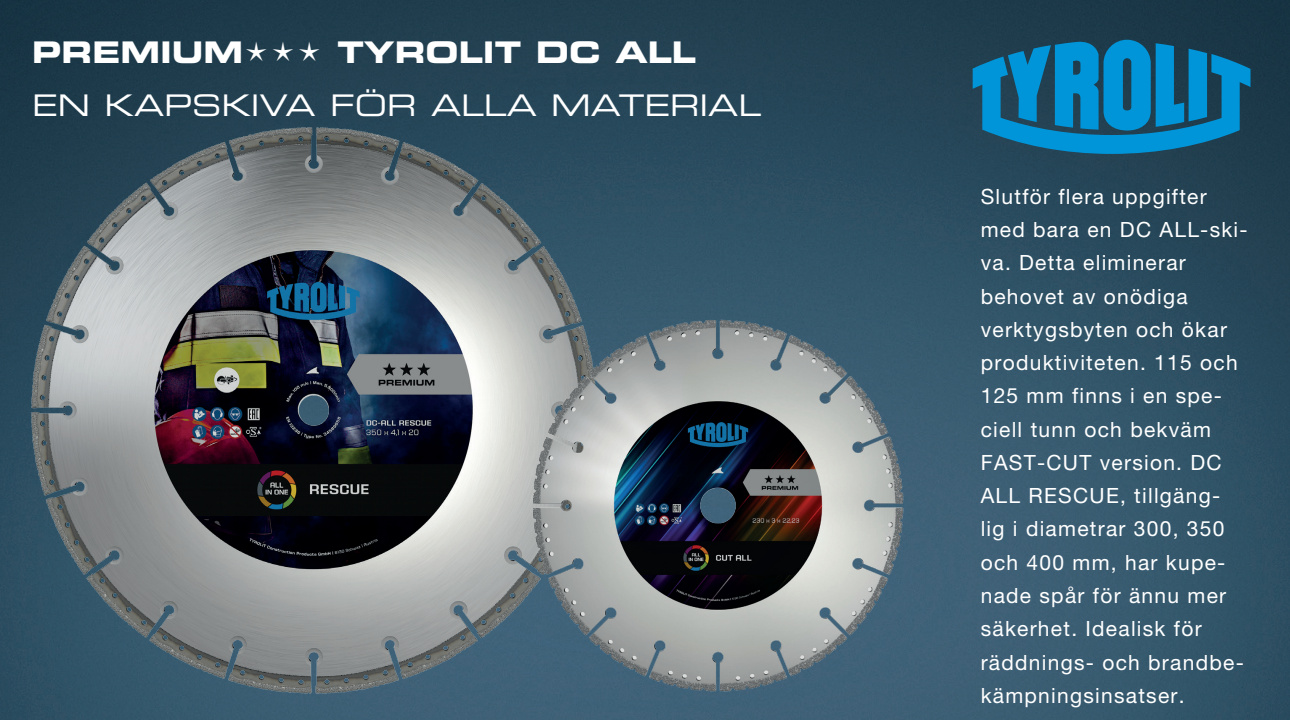
<style>
.page{position:relative;width:1290px;height:720px;background:#fff}
.page>*{position:absolute;margin:0;border:0;box-sizing:border-box;transform-origin:0 0}
.t1{font:29.75px "Eurostile LT Std Ex 2";color:#fff}
.t2{font:29.75px "Eurostile LT Std Bold Ex 2";color:#fff}
.t3{font:21px/33.2px "Helvetica Neue LT Pro";letter-spacing:.06em;color:#fff}
</style>
<div class="page">
<img style="left:0;top:0;width:1290px;height:719px">
<svg style="left:972px;top:40px;width:278px;height:114px;background:#0c71a1"></svg>
<img style="left:25px;top:121px;width:579px;height:578px">
<img style="left:529px;top:315px;width:379px;height:379px">
<svg style="left:246px;top:41px;width:21px;height:20px"></svg>
<svg style="left:273px;top:41px;width:20px;height:20px"></svg>
<svg style="left:299px;top:41px;width:21px;height:20px"></svg>
<h1 class="t2" style="left:32px;top:31px;width:212px">PREMIUM</h1>
<h1 class="t2" style="left:337px;top:31px;width:360px">TYROLIT DC ALL</h1>
<h1 class="t1" style="left:32px;top:84px;width:730px">EN KAPSKIVA FÖR ALLA MATERIAL</h1>
<p class="t3" style="left:981px;top:179px;width:268px">Slutför flera uppgifter med bara en DC ALL-ski&shy;va. Detta eliminerar behovet av onödiga verktygsbyten och ökar produktiviteten. 115 och<br>125 mm finns i en spe&shy;ciell tunn och bekväm<br>FAST-CUT version. DC<br>ALL RESCUE, tillgäng&shy;lig i diametrar 300, 350 och 400 mm, har kupe&shy;nade spår för ännu mer säkerhet. Idealisk för räddnings- och brandbe&shy;kämpningsinsatser.</p>
</div>
